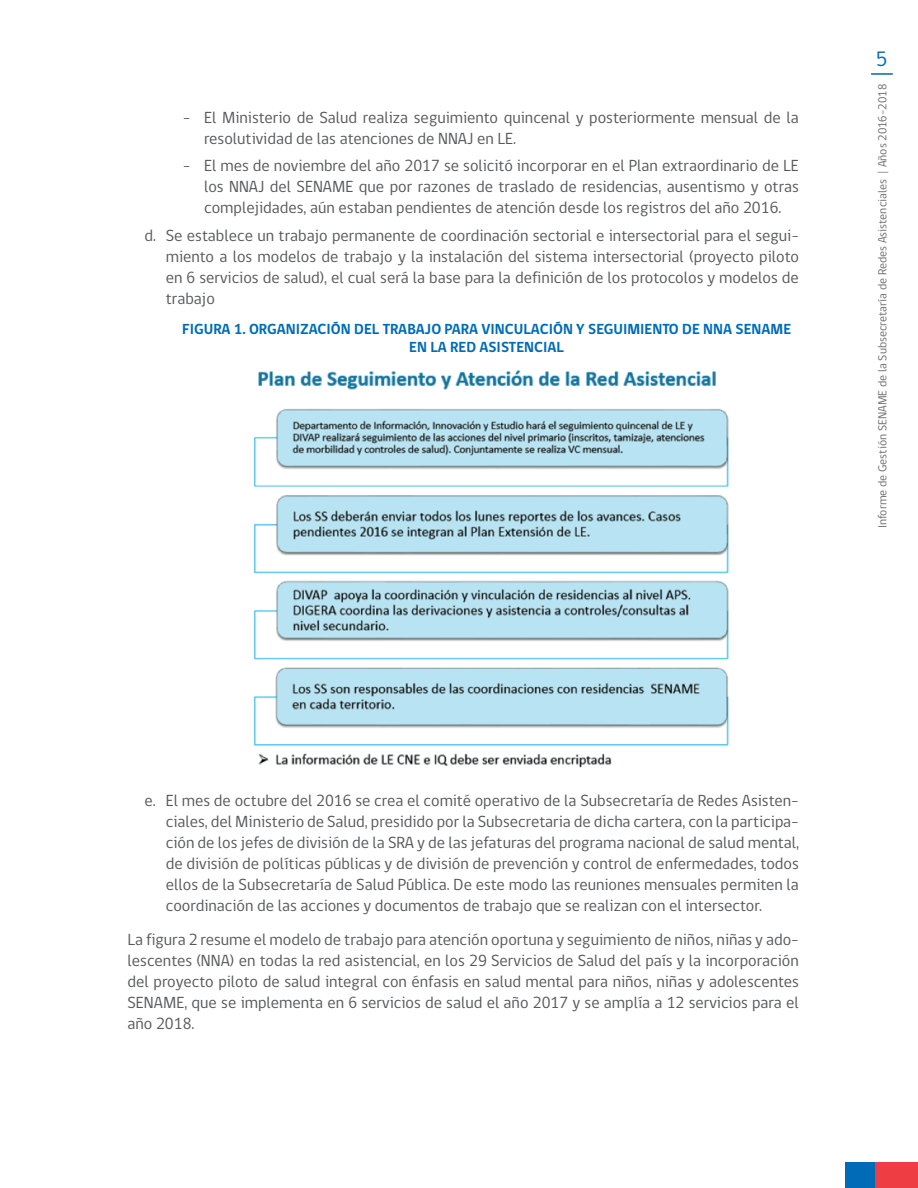
<style>
.page{position:relative;width:918px;height:1188px;background:#fff}
.page>*{position:absolute;margin:0;border:0;box-sizing:border-box;transform-origin:0 0}
.t1{font:21.3px "gob CL";color:#006cb7}
.t2{font:16.5px/21px "gob CL";color:#57585a;text-align:justify}
.t3{font:700 15px/18px "gob CL";color:#006cb7;text-align:center}
.t4{font:12px "gob CL";color:#6c6d70}
</style>
<div class="page">
<hr style="left:871px;top:73px;width:22px;height:2px;background:#006cb7">
<div style="left:845px;top:1162px;width:30px;height:26px;background:#006cb7"></div>
<div style="left:875px;top:1162px;width:43px;height:26px;background:#ee3d43"></div>
<img style="left:253px;top:370px;width:476px;height:398px">
<p class="t2" style="left:204px;top:107px;width:596px;text-indent:-21px">− El Ministerio de Salud realiza seguimiento quincenal y posteriormente mensual de la resolutividad de las atenciones de NNAJ en LE.</p>
<p class="t2" style="left:204px;top:156px;width:596px;text-indent:-21px">− El mes de noviembre del año 2017 se solicitó incorporar en el Plan extraordinario de LE los NNAJ del SENAME que por razones de traslado de residencias, ausentismo y otras complejidades, aún estaban pendientes de atención desde los registros del año 2016.</p>
<p class="t2" style="left:166px;top:225px;width:635px;text-indent:-21px">d. Se establece un trabajo permanente de coordinación sectorial e intersectorial para el segui&shy;miento a los modelos de trabajo y la instalación del sistema intersectorial (proyecto piloto en 6 servicios de salud), el cual será la base para la definición de los protocolos y modelos de trabajo</p>
<p class="t3" style="left:182px;top:321px;width:611px">FIGURA 1. ORGANIZACIÓN DEL TRABAJO PARA VINCULACIÓN Y SEGUIMIENTO DE NNA SENAME<br>EN LA RED ASISTENCIAL</p>
<p class="t1" style="left:876px;top:44px;width:13px">5</p>
<p class="t4" style="left:874px;top:528px;width:446px;rotate:-90deg">Informe de Gestión SENAME de la Subsecretaría de Redes Asistenciales | Años 2016-2018</p>
<p class="t2" style="left:166px;top:791px;width:635px;text-indent:-21px">e. El mes de octubre del 2016 se crea el comité operativo de la Subsecretaría de Redes Asisten&shy;ciales, del Ministerio de Salud, presidido por la Subsecretaria de dicha cartera, con la participa&shy;ción de los jefes de división de la SRA y de las jefaturas del programa nacional de salud mental, de división de políticas públicas y de división de prevención y control de enfermedades, todos ellos de la Subsecretaría de Salud Pública. De este modo las reuniones mensuales permiten la coordinación de las acciones y documentos de trabajo que se realizan con el intersector.</p>
<p class="t2" style="left:128px;top:930px;width:673px">La figura 2 resume el modelo de trabajo para atención oportuna y seguimiento de niños, niñas y ado&shy;lescentes (NNA) en todas la red asistencial, en los 29 Servicios de Salud del país y la incorporación del proyecto piloto de salud integral con énfasis en salud mental para niños, niñas y adolescentes SENAME, que se implementa en 6 servicios de salud el año 2017 y se amplía a 12 servicios para el año 2018.</p>
</div>
